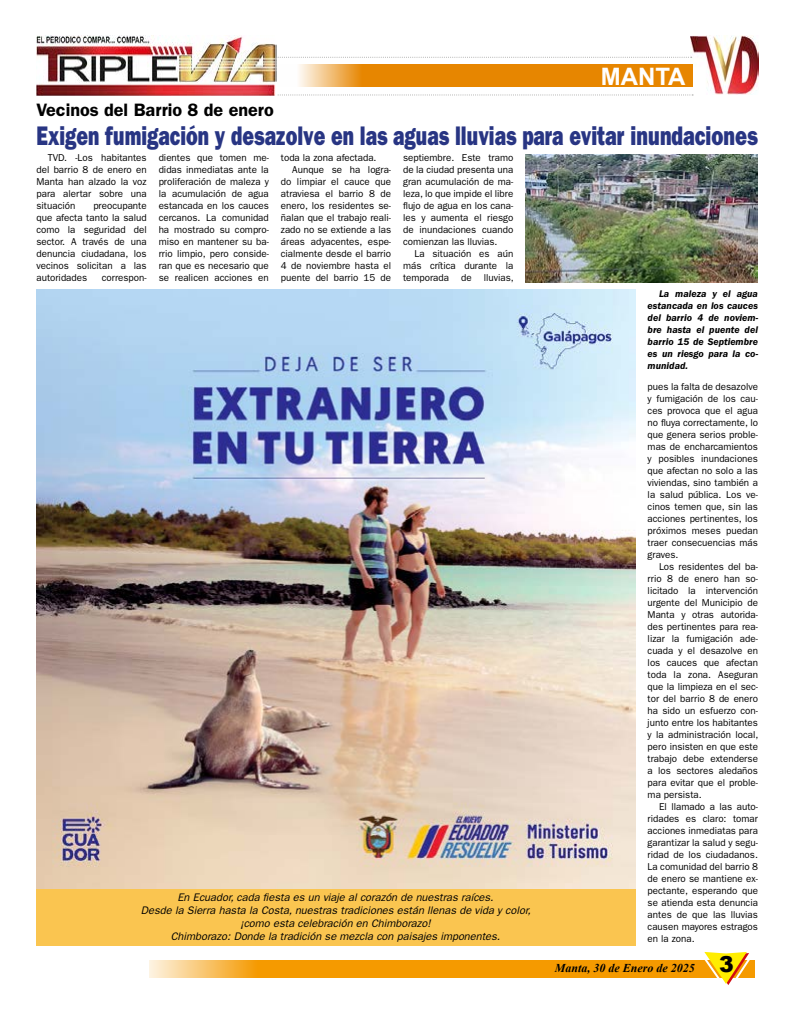
<style>
.page{position:relative;width:794px;height:1021px;background:#fff}
.page>*{position:absolute;margin:0;border:0;box-sizing:border-box;transform-origin:0 0}
.t1{font:27px "ITC Franklin Gothic Std Hvy";color:#283583;scale:.72 1}
.t2{font:700 24px "Arial";color:#fff}
.t3{font:600 18px "ITC Franklin Gothic Std";color:#000}
.t4{font:italic 700 12px "Times New Roman";color:#000}
.t5{font:italic 11px/13px "ITC Franklin Gothic Std";color:#000;text-align:center}
.t6{font:10px/12px "ITC Franklin Gothic Std";color:#000;text-align:justify}
.t7{font:italic 600 10px/12px "ITC Franklin Gothic Std";color:#000;text-align:justify}
.s1{font-family:"Arial";font-weight:900;font-style:normal;font-size:22px}
</style>
<div class="page">
<svg style="left:150px;top:960px;width:605px;height:17px;background:#f5a216"></svg>
<svg style="left:699px;top:952px;width:55px;height:33px"></svg>
<img style="left:690px;top:36px;width:68px;height:58px">
<svg style="left:277px;top:94px;width:416px;height:1px"></svg>
<svg style="left:299px;top:64px;width:393px;height:23px;background:#e88f13"></svg>
<svg style="left:277px;top:57px;width:415px;height:1px"></svg>
<img style="left:36px;top:36px;width:241px;height:59px">
<img style="left:36px;top:290px;width:599px;height:599px">
<img style="left:525px;top:155px;width:233px;height:127px">
<div style="left:36px;top:889px;width:599px;height:56px;background:#fac550"></div>
<h2 class="t2" style="left:600px;top:59px;width:86px">MANTA</h2>
<h3 class="t3" style="left:36px;top:99px;width:239px">Vecinos del Barrio 8 de enero</h3>
<h1 class="t1" style="left:36px;top:120px;width:1003px">Exigen fumigación y desazolve en las aguas lluvias para evitar inundaciones</h1>
<p class="t6" style="left:36px;top:152px;width:112px;text-indent:11px">TVD. -Los habitantes del barrio 8 de enero en Manta han alzado la voz para alertar sobre una situación</p>
<p class="t6" style="left:36px;top:200px;width:112px;text-indent:57px">preocupante que afecta tanto la salud como la seguridad del sector. A través de una denuncia ciudadana, los vecinos solicitan a las autoridades</p>
<p class="t6" style="left:102px;top:272px;width:46px">correspon-</p>
<p class="t6" style="left:159px;top:152px;width:112px">dientes que tomen me&shy;didas inmediatas ante la proliferación de maleza y la acumulación de agua estancada en los cauces cercanos. La comunidad ha mostrado su compro&shy;miso en mantener su ba&shy;rrio limpio, pero conside&shy;ran que es necesario que se realicen acciones en</p>
<p class="t6" style="left:281px;top:152px;width:97px">toda la zona afectada.</p>
<p class="t6" style="left:292px;top:164px;width:100px">Aunque se ha logra-</p>
<p class="t6" style="left:281px;top:176px;width:112px">do limpiar el cauce que</p>
<p class="t6" style="left:281px;top:188px;width:112px">atraviesa el barrio 8 de</p>
<p class="t6" style="left:281px;top:200px;width:112px">enero, los residentes se-</p>
<p class="t6" style="left:281px;top:212px;width:112px">ñalan que el trabajo reali-</p>
<p class="t6" style="left:281px;top:224px;width:112px">zado no se extiende a las</p>
<p class="t6" style="left:281px;top:236px;width:112px">áreas adyacentes, espe-</p>
<p class="t6" style="left:281px;top:248px;width:112px">cialmente desde el barrio</p>
<p class="t6" style="left:281px;top:260px;width:112px">4 de noviembre hasta el</p>
<p class="t6" style="left:281px;top:272px;width:112px">puente del barrio 15 de</p>
<p class="t6" style="left:403px;top:152px;width:112px">septiembre. Este tramo de la ciudad presenta una gran acumulación de ma&shy;leza, lo que impide el libre flujo de agua en los cana&shy;les y aumenta el riesgo de inundaciones cuando comienzan las lluvias.</p>
<p class="t6" style="left:403px;top:248px;width:112px;text-indent:11px">La situación es aún más crítica durante la temporada de lluvias,</p>
<p class="t5" style="left:141px;top:890px;width:394px">En Ecuador,cada fiesta es un viaje alcorazón de nuestras raíces.<br>Desde la Sierra hasta la Costa,nuestras tradiciones están llenas de vida ycolor, ¡como esta celebración en Chimborazo!<br>Chimborazo:Donde la tradición se mezcla con paisajes imponentes.</p>
<p class="t7" style="left:647px;top:287px;width:112px;text-indent:11px">La maleza y el agua estancada en los cauces del barrio 4 de noviem&shy;bre hasta el puente del barrio 15 de Septiembre es un riesgo para la co&shy;munidad.</p>
<p class="t6" style="left:647px;top:380px;width:112px">pues la falta de desazolve y fumigación de los cau&shy;ces provoca que el agua no fluya correctamente, lo que genera serios proble&shy;mas de encharcamientos y posibles inundaciones que afectan no solo a las viviendas, sino también a la salud pública. Los ve&shy;cinos temen que, sin las acciones pertinentes, los próximos meses puedan traer consecuencias más graves.</p>
<p class="t6" style="left:647px;top:560px;width:112px;text-indent:11px">Los residentes del ba&shy;rrio 8 de enero han so&shy;licitado la intervención urgente del Municipio de Manta y otras autorida&shy;des pertinentes para rea&shy;lizar la fumigación ade&shy;cuada y el desazolve en los cauces que afectan toda la zona. Aseguran que la limpieza en el sec&shy;tor del barrio 8 de enero ha sido un esfuerzo con&shy;junto entre los habitantes y la administración local, pero insisten en que este trabajo debe extenderse a los sectores aledaños para evitar que el proble&shy;ma persista.</p>
<p class="t6" style="left:647px;top:800px;width:112px;text-indent:11px">El llamado a las auto&shy;ridades es claro: tomar acciones inmediatas para garantizar la salud y segu&shy;ridad de los ciudadanos.<br>La comunidad del barrio 8 de enero se mantiene ex&shy;pectante, esperando que se atienda esta denuncia antes de que las lluvias causen mayores estragos en la zona.</p>
<p class="t4" style="left:554px;top:959px;width:181px">Manta, 30 de Enero de 2025 <span class="s1">3</span></p>
</div>
